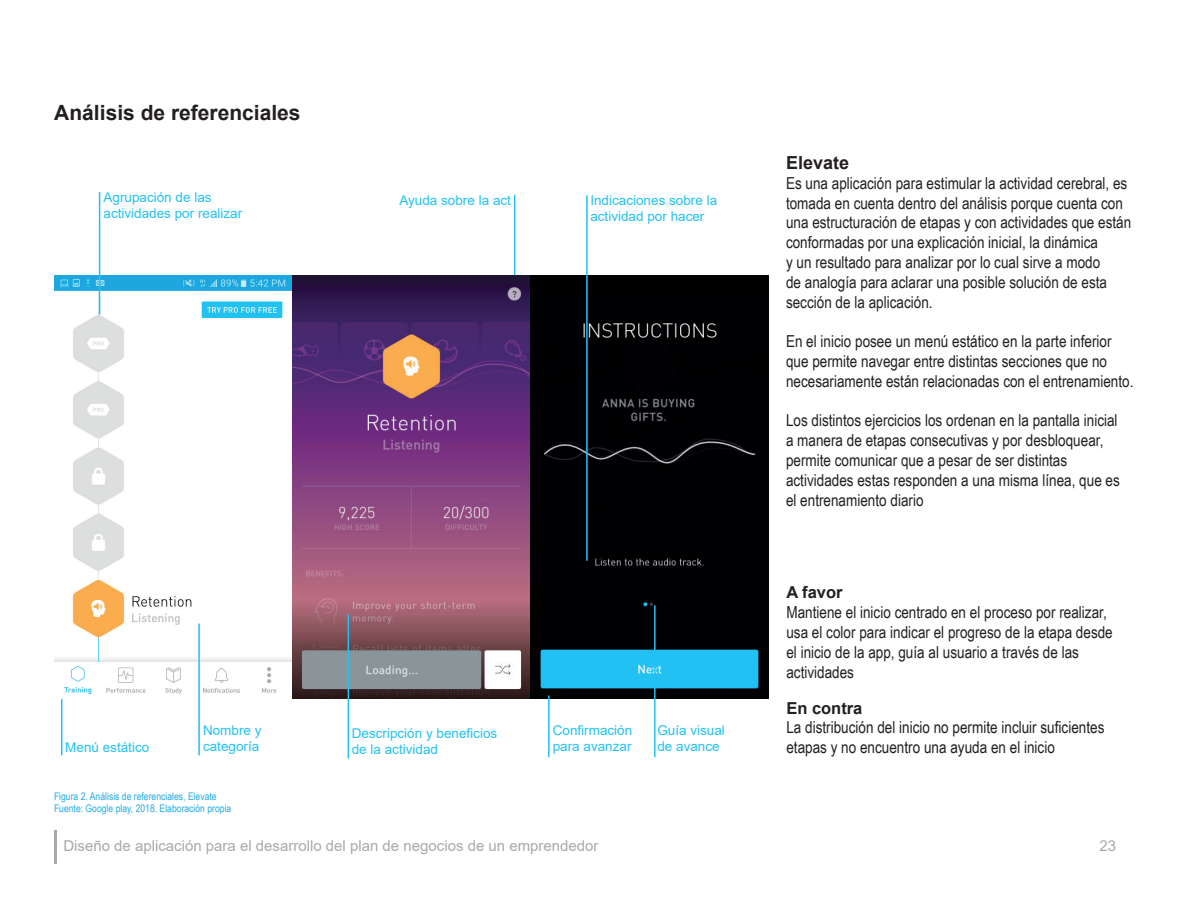
<style>
.page{position:relative;width:1188px;height:918px;background:#fff}
.page>*{position:absolute;margin:0;border:0;box-sizing:border-box;transform-origin:0 0}
.t1{font:700 21px "Arial";color:#231f20}
.t2{font:700 18px "Arial";color:#231f20}
.t3{font:16.5px/19.8px "Arial Narrow";color:#231f20}
.t4{font:700 16.5px "Arial";color:#231f20}
.t5{font:15px "Arial";color:#a8a9ad}
.t6{font:13.5px/16.2px "Arial";color:#21c2f3}
.t7{font:10.5px/12.6px "Arial Narrow";color:#24aae1}
</style>
<div class="page">
<hr style="left:54px;top:831px;width:3px;height:33px;background:#a8a9ad">
<img style="left:54px;top:276px;width:714px;height:423px">
<hr style="left:348px;top:614px;width:1px;height:145px;background:#21c2f3">
<hr style="left:514px;top:195px;width:1px;height:80px;background:#21c2f3">
<hr style="left:586px;top:195px;width:2px;height:366px;background:#21c2f3">
<hr style="left:654px;top:605px;width:2px;height:152px;background:#21c2f3">
<hr style="left:61px;top:699px;width:2px;height:56px;background:#21c2f3">
<hr style="left:198px;top:624px;width:2px;height:131px;background:#21c2f3">
<hr style="left:99px;top:192px;width:1px;height:123px;background:#21c2f3">
<hr style="left:548px;top:695px;width:2px;height:62px;background:#21c2f3">
<p class="t1" style="left:54px;top:98px;width:248px">Análisis de referenciales</p>
<p class="t6" style="left:104px;top:189px;width:140px">Agrupación de las actividades por realizar</p>
<p class="t6" style="left:399px;top:192px;width:113px">Ayuda sobre la act</p>
<p class="t6" style="left:590px;top:192px;width:128px">Indicaciones sobre la actividad por hacer</p>
<p class="t6" style="left:65px;top:739px;width:86px">Menú estático</p>
<p class="t6" style="left:203px;top:722px;width:60px">Nombre y categoría</p>
<p class="t6" style="left:352px;top:725px;width:147px">Descripción y beneficios de la actividad</p>
<p class="t7" style="left:54px;top:789px;width:179px">Figura 2. Análisis de referenciales, Elevate<br>Fuente: Google play, 2018. Elaboración propia</p>
<p class="t6" style="left:553px;top:722px;width:81px">Confirmación para avanzar</p>
<p class="t6" style="left:657px;top:722px;width:69px">Guía visual de avance</p>
<p class="t2" style="left:786px;top:150px;width:65px">Elevate</p>
<p class="t3" style="left:786px;top:172px;width:347px">Es una aplicación para estimular la actividad cerebral, es tomada en cuenta dentro del análisis porque cuenta con una estructuración de etapas y con actividades que están conformadas por una explicación inicial, la dinámica<br>y un resultado para analizar por lo cual sirve a modo<br>de analogía para aclarar una posible solución de esta sección de la aplicación.</p>
<p class="t3" style="left:786px;top:331px;width:349px">En el inicio posee un menú estático en la parte inferior que permite navegar entre distintas secciones que no necesariamente están relacionadas con el entrenamiento.</p>
<p class="t3" style="left:786px;top:410px;width:335px">Los distintos ejercicios los ordenan en la pantalla inicial a manera de etapas consecutivas y por desbloquear, permite comunicar que a pesar de ser distintas actividades estas responden a una misma línea, que es el entrenamiento diario</p>
<p class="t4" style="left:786px;top:581px;width:58px">A favor</p>
<p class="t3" style="left:786px;top:602px;width:328px">Mantiene el inicio centrado en el proceso por realizar, usa el color para indicar el progreso de la etapa desde el inicio de la app, guía al usuario a través de las actividades</p>
<p class="t4" style="left:786px;top:696px;width:78px">En contra</p>
<p class="t3" style="left:786px;top:717px;width:320px">La distribución del inicio no permite incluir suficientes etapas y no encuentro una ayuda en el inicio</p>
<p class="t5" style="left:63px;top:835px;width:537px">Diseño de aplicación para el desarrollo del plan de negocios de un emprendedor</p>
<p class="t5" style="left:1100px;top:835px;width:18px">23</p>
</div>
